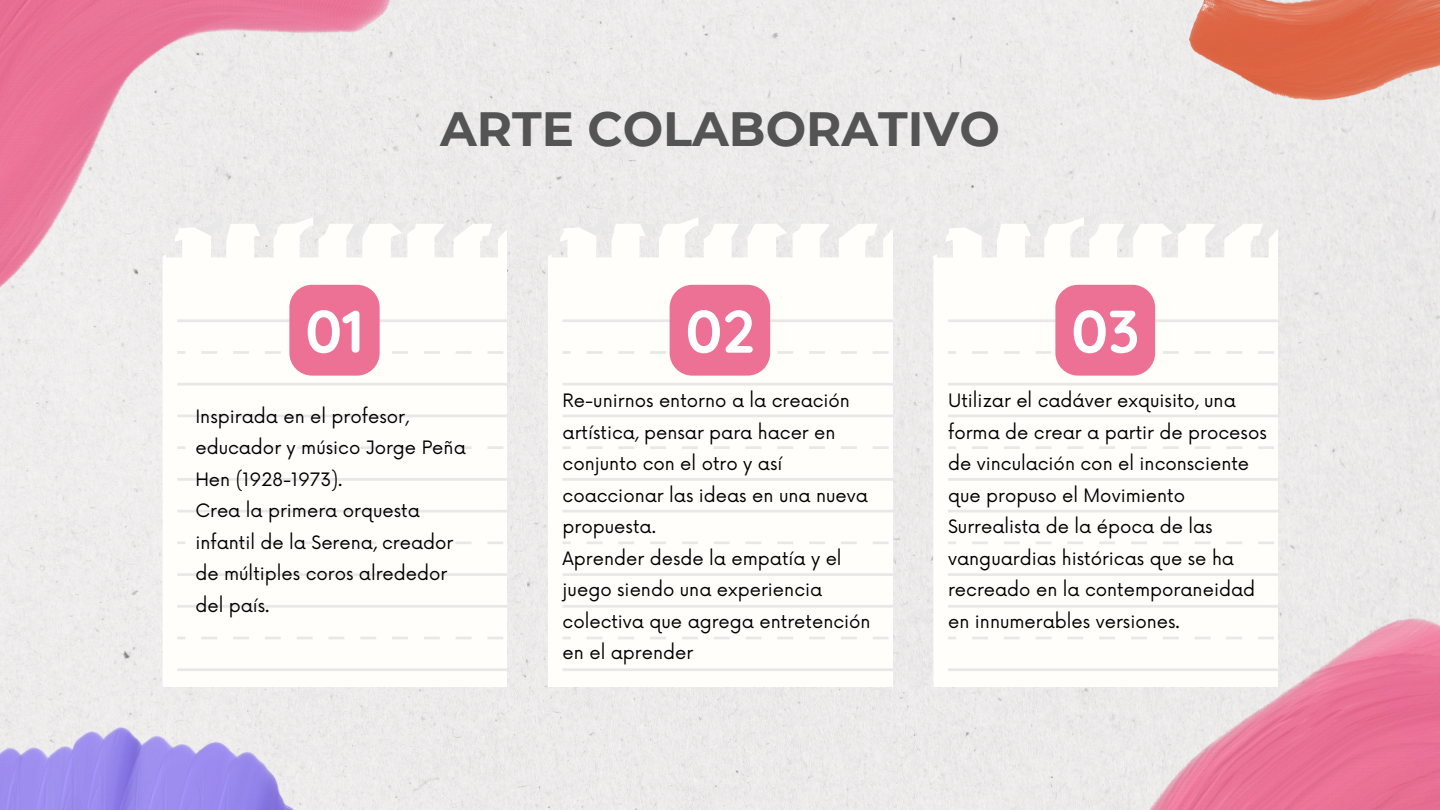
<style>
.page{position:relative;width:1440px;height:810px;background:#edebeb}
.page>*{position:absolute;margin:0;border:0;box-sizing:border-box;transform-origin:0 0}
.t1{font:700 60px "Quicksand";color:#fff}
.t2{font:700 48px "Montserrat";color:#545454}
.t3{font:18px/31.5px "Now";color:#000}
</style>
<div class="page">
<img style="left:0;top:0;width:412px;height:330px">
<svg style="left:933px;top:213px;width:15px;height:473px"></svg>
<svg style="left:948px;top:213px;width:330px;height:473px"></svg>
<svg style="left:548px;top:213px;width:14px;height:473px"></svg>
<svg style="left:562px;top:213px;width:330px;height:473px"></svg>
<svg style="left:163px;top:213px;width:14px;height:473px"></svg>
<svg style="left:177px;top:213px;width:330px;height:473px"></svg>
<img style="left:0;top:727px;width:299px;height:83px">
<img style="left:1190px;top:0;width:250px;height:101px">
<img style="left:1055px;top:618px;width:385px;height:192px">
<svg style="left:289px;top:285px;width:91px;height:91px;background:#ee799b"></svg>
<div style="left:670px;top:285px;width:100px;height:91px;background:#ed7095"></div>
<svg style="left:1055px;top:285px;width:100px;height:91px;background:#ee789a"></svg>
<p class="t2" style="left:440px;top:99px;width:561px">ARTE COLABORATIVO</p>
<p class="t1" style="left:305px;top:293px;width:60px">01</p>
<p class="t1" style="left:686px;top:293px;width:70px">02</p>
<p class="t1" style="left:1071px;top:293px;width:70px">03</p>
<p class="t3" style="left:195px;top:401px;width:272px">Inspirada en el profesor, educador y músico Jorge Peña<br>Hen (1928-1973).</p>
<p class="t3" style="left:195px;top:496px;width:260px">Crea la primera orquesta infantil de la Serena, creador de múltiples coros alrededor del país.</p>
<p class="t3" style="left:563px;top:386px;width:307px">Re-unirnos entorno a la creación artística, pensar para hacer en conjunto con el otro y así coaccionar las ideas en una nueva propuesta.</p>
<p class="t3" style="left:563px;top:543px;width:310px">Aprender desde la empatía y el juego siendo una experiencia colectiva que agrega entretención en el aprender</p>
<p class="t3" style="left:948px;top:386px;width:320px">Utilizar el cadáver exquisito, una forma de crear a partir de procesos de vinculación con el inconsciente que propuso el Movimiento<br>Surrealista de la época de las vanguardias históricas que se ha recreado en la contemporaneidad en innumerables versiones.</p>
</div>
